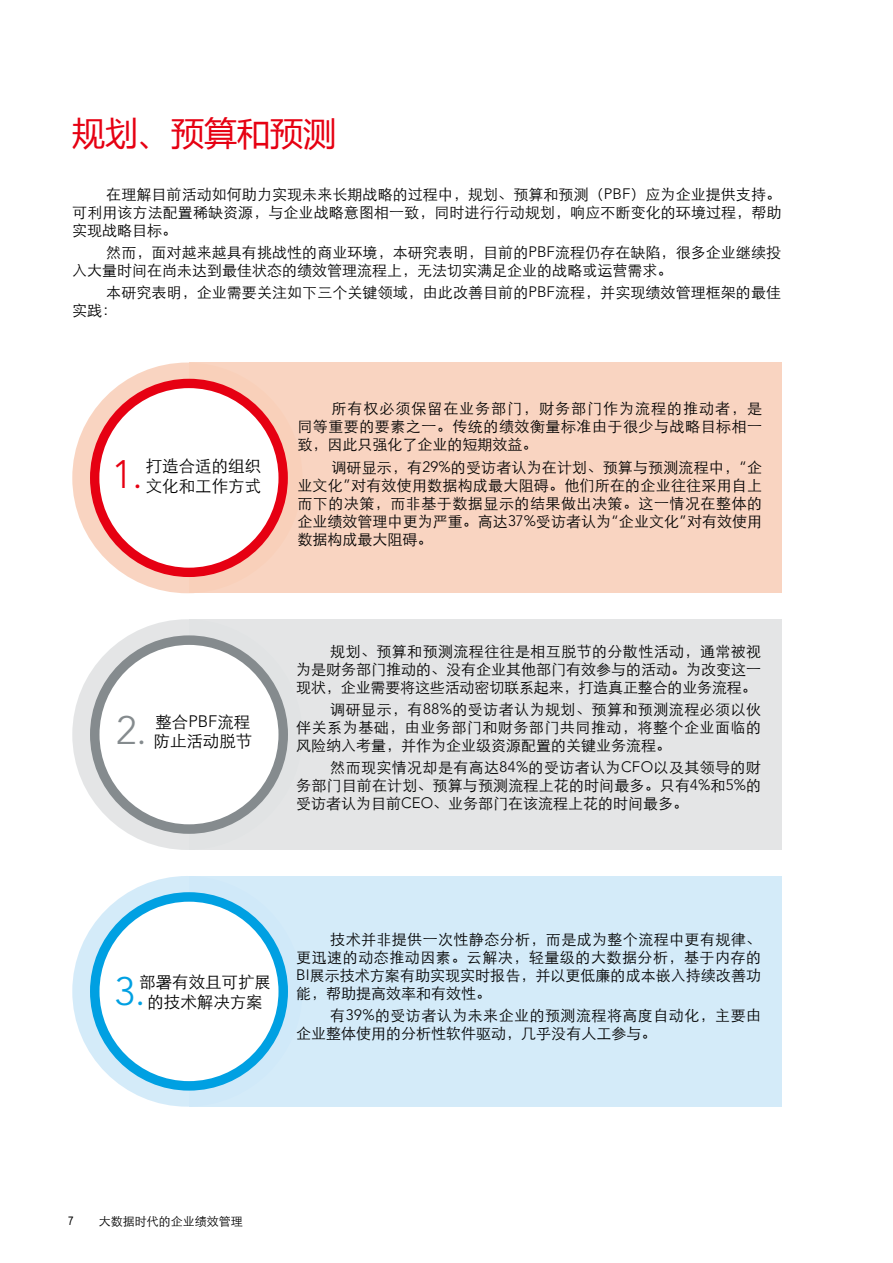
<style>
.page{position:relative;width:893px;height:1263px;background:#fff}
.page>*{position:absolute;margin:0;border:0;box-sizing:border-box;transform-origin:0 0}
.t1{font:300 39.45px "Avenir LT Std";color:#e60012}
.t2{font:300 39.45px "Avenir LT Std";color:#00a0e2}
.t3{font:300 39.45px "Avenir LT Std";color:#858b8e}
.t4{font:33px "Microsoft Ya Hei";color:#e60012}
.t5{font:16.5px/19.5px "ST Xihei";color:#000}
.t6{font:15px/18px "ST Xihei";letter-spacing:.005em;color:#000;text-align:justify}
.t7{font:15px/18px "ST Xihei";letter-spacing:.03em;color:#000}
.t8{font:12px "ST Xihei";color:#000}
.t9{font:12px "Arial Narrow";color:#000}
.s1{font-family:"Avenir LT Std";font-weight:300}
</style>
<div class="page">
<svg style="left:72px;top:876px;width:231px;height:231px;background:#bce2f6"></svg>
<div style="left:72px;top:619px;width:231px;height:231px;background:#e1e3e4;border-radius:50%"></div>
<svg style="left:72px;top:362px;width:231px;height:231px;background:#f6bcae"></svg>
<div style="left:189px;top:362px;width:592px;height:231px;background:#f9d4c1"></div>
<div style="left:189px;top:619px;width:592px;height:231px;background:#e1e3e4"></div>
<div style="left:189px;top:876px;width:592px;height:231px;background:#d0e9f9"></div>
<div style="left:95px;top:383px;width:188px;height:189px;background:#fff;border-radius:50%"></div>
<div style="left:90px;top:379px;width:198px;height:198px;border:9px solid #e60012;border-radius:50%"></div>
<div style="left:95px;top:640px;width:188px;height:189px;background:#fff;border-radius:50%"></div>
<div style="left:90px;top:635px;width:198px;height:199px;border:9px solid #858b8e;border-radius:50%"></div>
<div style="left:95px;top:897px;width:188px;height:189px;background:#fff;border-radius:50%"></div>
<div style="left:90px;top:892px;width:198px;height:198px;border:9px solid #00a0e2;border-radius:50%"></div>
<h2 class="t4" style="left:72px;top:111px;width:265px">规划、预算和预测</h2>
<p class="t6" style="left:72px;top:184px;width:711px;text-indent:34px">在理解目前活动如何助力实现未来长期战略的过程中，规划、预算和预测（<span class="s1">PBF</span>）应为企业提供支持。可利用该方法配置稀缺资源，与企业战略意图相一致，同时进行行动规划，响应不断变化的环境过程，帮助实现战略目标。</p>
<p class="t6" style="left:72px;top:242px;width:710px;text-indent:34px">然而，面对越来越具有挑战性的商业环境，本研究表明，目前的<span class="s1">PBF</span>流程仍存在缺陷，很多企业继续投入大量时间在尚未达到最佳状态的绩效管理流程上，无法切实满足企业的战略或运营需求。</p>
<p class="t6" style="left:72px;top:282px;width:710px;text-indent:34px">本研究表明，企业需要关注如下三个关键领域，由此改善目前的<span class="s1">PBF</span>流程，并实现绩效管理框架的最佳实践：</p>
<p class="t5" style="left:146px;top:455px;width:117px">打造合适的组织</p>
<h1 class="t1" style="left:112px;top:452px;width:32px">1.</h1>
<p class="t5" style="left:146px;top:474px;width:117px">文化和工作方式</p>
<p class="t6" style="left:297px;top:399px;width:466px;text-indent:34px">所有权必须保留在业务部门，财务部门作为流程的推动者，是同等重要的要素之一。传统的绩效衡量标准由于很少与战略目标相一致，因此只强化了企业的短期效益。</p>
<p class="t6" style="left:297px;top:457px;width:466px;text-indent:34px">调研显示，有<span class="s1">29%</span>的受访者认为在计划、预算与预测流程中，<span class="s1">“</span>企业文化<span class="s1">”</span>对有效使用数据构成最大阻碍。他们所在的企业往往采用自上而下的决策，而非基于数据显示的结果做出决策。这一情况在整体的企业绩效管理中更为严重。高达<span class="s1">37%</span>受访者认为<span class="s1">“</span>企业文化<span class="s1">”</span>对有效使用数据构成最大阻碍。</p>
<h1 class="t3" style="left:116px;top:707px;width:32px">2.</h1>
<p class="t5" style="left:154px;top:710px;width:100px">整合<span class="s1">PBF</span>流程防止活动脱节</p>
<p class="t6" style="left:296px;top:641px;width:466px;text-indent:34px">规划、预算和预测流程往往是相互脱节的分散性活动，通常被视为是财务部门推动的、没有企业其他部门有效参与的活动。为改变这一现状，企业需要将这些活动密切联系起来，打造真正整合的业务流程。</p>
<p class="t6" style="left:296px;top:699px;width:466px;text-indent:34px">调研显示，有<span class="s1">88%</span>的受访者认为规划、预算和预测流程必须以伙伴关系为基础，由业务部门和财务部门共同推动，将整个企业面临的风险纳入考量，并作为企业级资源配置的关键业务流程。</p>
<p class="t6" style="left:296px;top:758px;width:466px;text-indent:34px">然而现实情况却是有高达<span class="s1">84%</span>的受访者认为<span class="s1">CFO</span>以及其领导的财务部门目前在计划、预算与预测流程上花的时间最多。只有<span class="s1">4%</span>和<span class="s1">5%</span>的受访者认为目前<span class="s1">CEO</span>、业务部门在该流程上花的时间最多。</p>
<p class="t5" style="left:139px;top:971px;width:133px;text-align:center">部署有效且可扩展的技术解决方案</p>
<h1 class="t2" style="left:115px;top:968px;width:32px">3.</h1>
<p class="t6" style="left:296px;top:929px;width:466px;text-indent:34px">技术并非提供一次性静态分析，而是成为整个流程中更有规律、更迅速的动态推动因素。云解决，轻量级的大数据分析，基于内存的<span class="s1">BI</span>展示技术方案有助实现实时报告，并以更低廉的成本嵌入持续改善功能，帮助提高效率和有效性。</p>
<p class="t7" style="left:296px;top:1005px;width:466px;text-indent:34px">有<span class="s1">39%</span>的受访者认为未来企业的预测流程将高度自动化，主要由企业整体使用的分析性软件驱动，几乎没有人工参与。</p>
<p class="t9" style="left:68px;top:1212px;width:7px">7</p>
<p class="t8" style="left:99px;top:1212px;width:146px">大数据时代的企业绩效管理</p>
</div>
